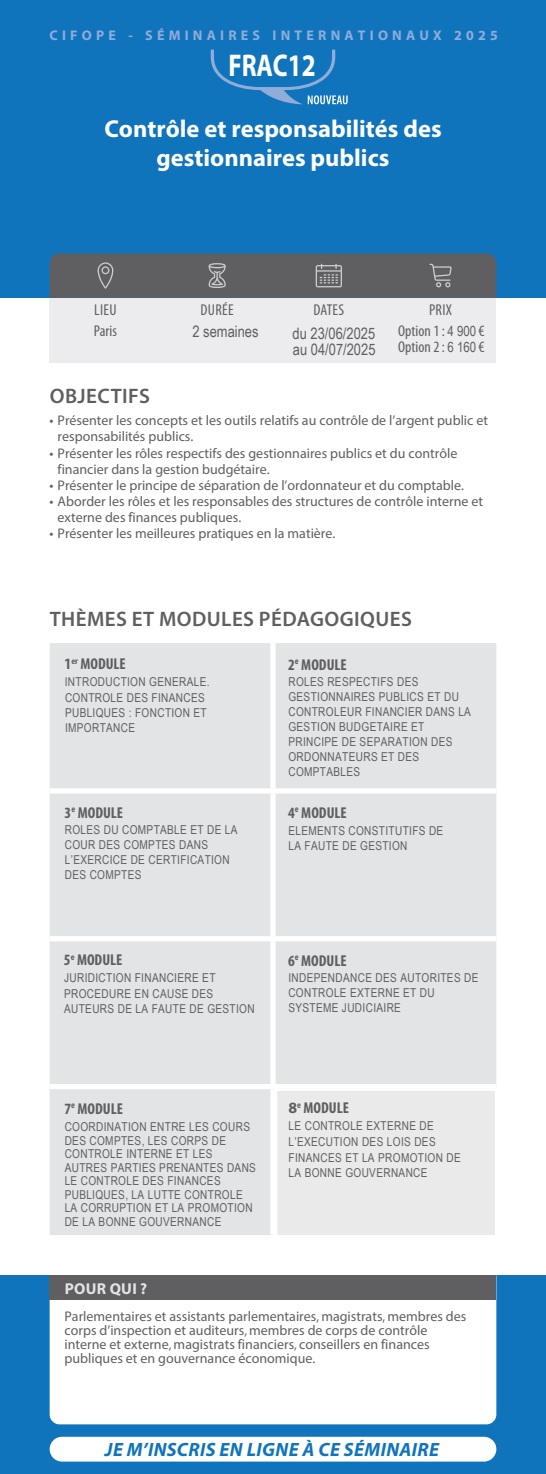
<style>
.page{position:relative;width:546px;height:1474px;background:#fff}
.page>*{position:absolute;margin:0;border:0;box-sizing:border-box;transform-origin:0 0}
.t1{font:700 31.5px "Myriad Pro";letter-spacing:-.005em;color:#fff;scale:.8 1}
.t2{font:700 24.5px/28px "Myriad Pro";color:#fff;text-align:center}
.t3{font:600 21px "Myriad Pro";letter-spacing:.02em;color:#5f5f62}
.t4{font:italic 700 19.25px "Myriad Pro";letter-spacing:.02em;color:#1074bc}
.t5{font:700 condensed 15.75px "Myriad Pro";color:#5f5f62}
.t6{font:condensed 15.75px/21.7px "Myriad Pro";color:#5f5f62;text-align:center}
.t7{font:15.75px/15.8px "Arial Narrow";color:#5f5f62}
.t8{font:700 15.75px "Myriad Pro";letter-spacing:.02em;color:#e3e4e6}
.t9{font:14px/16.1px "Myriad Pro";color:#5f5f62}
.t10{font:700 14px "Myriad Pro";letter-spacing:.3em;color:#90acd8}
.t11{font:12.25px/15px "Arial Narrow";letter-spacing:.03em;color:#5f5f62}
.s1{font-family:"Arial Narrow";font-stretch:normal;font-size:14px}
.s2{font-weight:700;font-stretch:condensed}
.s3{font-stretch:normal}
.s4{font-stretch:condensed}
</style>
<div class="page">
<div style="left:0;top:1275px;width:546px;height:198px;background:#1074bc"></div>
<div style="left:50px;top:298px;width:446px;height:64px;background:#ececee"></div>
<div style="left:50px;top:1300px;width:446px;height:124px;background:#fff"></div>
<div style="left:0;top:0;width:546px;height:298px;background:#1074bc"></div>
<svg style="left:50px;top:253px;width:446px;height:45px;background:#606266"></svg>
<div style="left:50px;top:1275px;width:446px;height:25px;background:#5f5f62"></div>
<div style="left:50px;top:643px;width:446px;height:592px;background:#e3e4e6"></div>
<div style="left:270px;top:643px;width:5px;height:145px;background:#fff"></div>
<div style="left:50px;top:788px;width:223px;height:5px;background:#fff"></div>
<div style="left:273px;top:788px;width:223px;height:5px;background:#fff"></div>
<div style="left:270px;top:793px;width:5px;height:143px;background:#fff"></div>
<div style="left:50px;top:936px;width:223px;height:5px;background:#fff"></div>
<div style="left:273px;top:936px;width:223px;height:5px;background:#fff"></div>
<div style="left:270px;top:941px;width:5px;height:142px;background:#fff"></div>
<div style="left:50px;top:1083px;width:223px;height:6px;background:#fff"></div>
<div style="left:273px;top:1083px;width:223px;height:6px;background:#fff"></div>
<div style="left:270px;top:1089px;width:5px;height:145px;background:#fff"></div>
<svg style="left:211px;top:50px;width:136px;height:54px"></svg>
<div style="left:50px;top:1436px;width:446px;height:25px;background:#fff;border-radius:12px"></div>
<div style="left:276px;top:1091px;width:219px;height:143px;background:#eaeaea"></div>
<p class="t10" style="left:50px;top:26px;width:450px">CIFOPE - SÉMINAIRES INTERNATIONAUX 2025</p>
<h1 class="t1" style="left:228px;top:45px;width:110px">FRAC12</h1>
<h2 class="t2" style="left:104px;top:114px;width:339px">Contrôle et responsabilités des gestionnaires publics</h2>
<p class="t6" style="left:201px;top:299px;width:35px">DURÉE</p>
<p class="t7" style="left:192px;top:323px;width:68px">2 semaines</p>
<p class="t6" style="left:94px;top:299px;width:24px;text-align:left">LIEU<br>Paris</p>
<p class="t6" style="left:313px;top:299px;width:32px">DATES</p>
<p class="t7" style="left:292px;top:325px;width:84px">du 23/06/2025 au 04/07/2025</p>
<p class="t6" style="left:398px;top:299px;width:88px">PRIX<br>Option 1 : <span class="s1">4 900</span> €</p>
<p class="t6" style="left:398px;top:336px;width:88px">Option 2 : <span class="s1">6 160</span> €</p>
<h3 class="t3" style="left:50px;top:384px;width:102px">OBJECTIFS</h3>
<p class="t9" style="left:58px;top:412px;width:432px;text-indent:-8px"><span class="s2">•</span> Présenter les concepts et les outils relatifs au contrôle de l’argent public et responsabilités publics.</p>
<p class="t9" style="left:58px;top:444px;width:401px;text-indent:-8px"><span class="s2">•</span> Présenter les rôles respectifs des gestionnaires publics et du contrôle financier dans la gestion budgétaire.</p>
<p class="t9" style="left:50px;top:477px;width:416px"><span class="s2">•</span> Présenter le principe de séparation de l’ordonnateur et du comptable.</p>
<p class="t9" style="left:58px;top:493px;width:427px;text-indent:-8px"><span class="s2">•</span> Aborder les rôles et les responsables des structures de contrôle interne et externe des finances publiques.</p>
<p class="t9" style="left:50px;top:525px;width:287px"><span class="s2">•</span> Présenter les meilleures pratiques en la matière.</p>
<h3 class="t3" style="left:50px;top:607px;width:363px">THÈMES ET MODULES PÉDAGOGIQUES</h3>
<p class="t5" style="left:65px;top:654px;width:63px">1<sup>er</sup> MODULE</p>
<p class="t11" style="left:65px;top:674px;width:146px">INTRODUCTION GENERALE.<br>CONTROLE DES FINANCES<br>PUBLIQUES : FONCTION ET<br>IMPORTANCE</p>
<p class="t5" style="left:288px;top:654px;width:60px">2<sup>e</sup> MODULE</p>
<p class="t11" style="left:288px;top:673px;width:184px">ROLES RESPECTIFS DES<br>GESTIONNAIRES PUBLICS ET DU<br>CONTROLEUR FINANCIER DANS LA<br>GESTION BUDGETAIRE ET<br>PRINCIPE DE SEPARATION DES<br>ORDONNATEURS ET DES<br>COMPTABLES</p>
<p class="t5" style="left:65px;top:802px;width:60px">3<sup>e</sup> MODULE</p>
<p class="t11" style="left:65px;top:821px;width:174px">ROLES DU COMPTABLE ET DE LA<br>COUR DES COMPTES DANS<br>L’EXERCICE DE CERTIFICATION<br>DES COMPTES</p>
<p class="t5" style="left:64px;top:950px;width:60px">5<sup>e</sup> MODULE</p>
<p class="t11" style="left:64px;top:969px;width:192px;line-height:15.6px">JURIDICTION FINANCIERE ET<br>PROCEDURE EN CAUSE DES<br>AUTEURS DE LA FAUTE DE GESTION</p>
<p class="t5" style="left:288px;top:802px;width:60px">4<sup>e</sup> MODULE</p>
<p class="t11" style="left:288px;top:822px;width:156px;line-height:15.8px">ELEMENTS CONSTITUTIFS DE<br>LA FAUTE DE GESTION</p>
<p class="t5" style="left:288px;top:950px;width:60px">6<sup>e</sup> MODULE</p>
<p class="t11" style="left:288px;top:969px;width:192px">INDEPENDANCE DES AUTORITES DE<br>CONTROLE EXTERNE ET DU<br>SYSTEME JUDICIAIRE</p>
<p class="t5" style="left:64px;top:1098px;width:60px">7<sup>e</sup> MODULE</p>
<p class="t11" style="left:65px;top:1119px;width:193px;line-height:13.5px">COORDINATION ENTRE LES COURS<br>DES COMPTES, LES CORPS DE<br>CONTROLE INTERNE ET LES<br>AUTRES PARTIES PRENANTES DANS<br>LE CONTROLE DES FINANCES<br>PUBLIQUES, LA LUTTE CONTROLE<br>LA CORRUPTION ET LA PROMOTION<br>DE LA BONNE GOUVERNANCE</p>
<p class="t8" style="left:65px;top:1278px;width:84px">POUR QUI ?</p>
<p class="t5" style="left:288px;top:1098px;width:62px"><span class="s3">8</span><sup>e</sup> MODULE</p>
<p class="t11" style="left:288px;top:1117px;width:174px;line-height:15.6px">LE CONTROLE EXTERNE DE<br>L’EXECUTION DES LOIS DES<br>FINANCES ET LA PROMOTION DE<br>LA BONNE GOUVERNANCE</p>
<p class="t9" style="left:64px;top:1308px;width:403px;line-height:14px">Parlementaires et assistants parlementaires<span class="s4">,</span> magistrats<span class="s4">,</span> membres des corps d’inspection et auditeurs<span class="s4">,</span> membres de corps de contrôle interne et externe<span class="s4">,</span> magistrats financiers<span class="s4">,</span> conseillers en finances publiques et en gouvernance économique.</p>
<h3 class="t4" style="left:105px;top:1437px;width:335px">JE M’INSCRIS EN LIGNE À CE SÉMINAIRE</h3>
</div>
